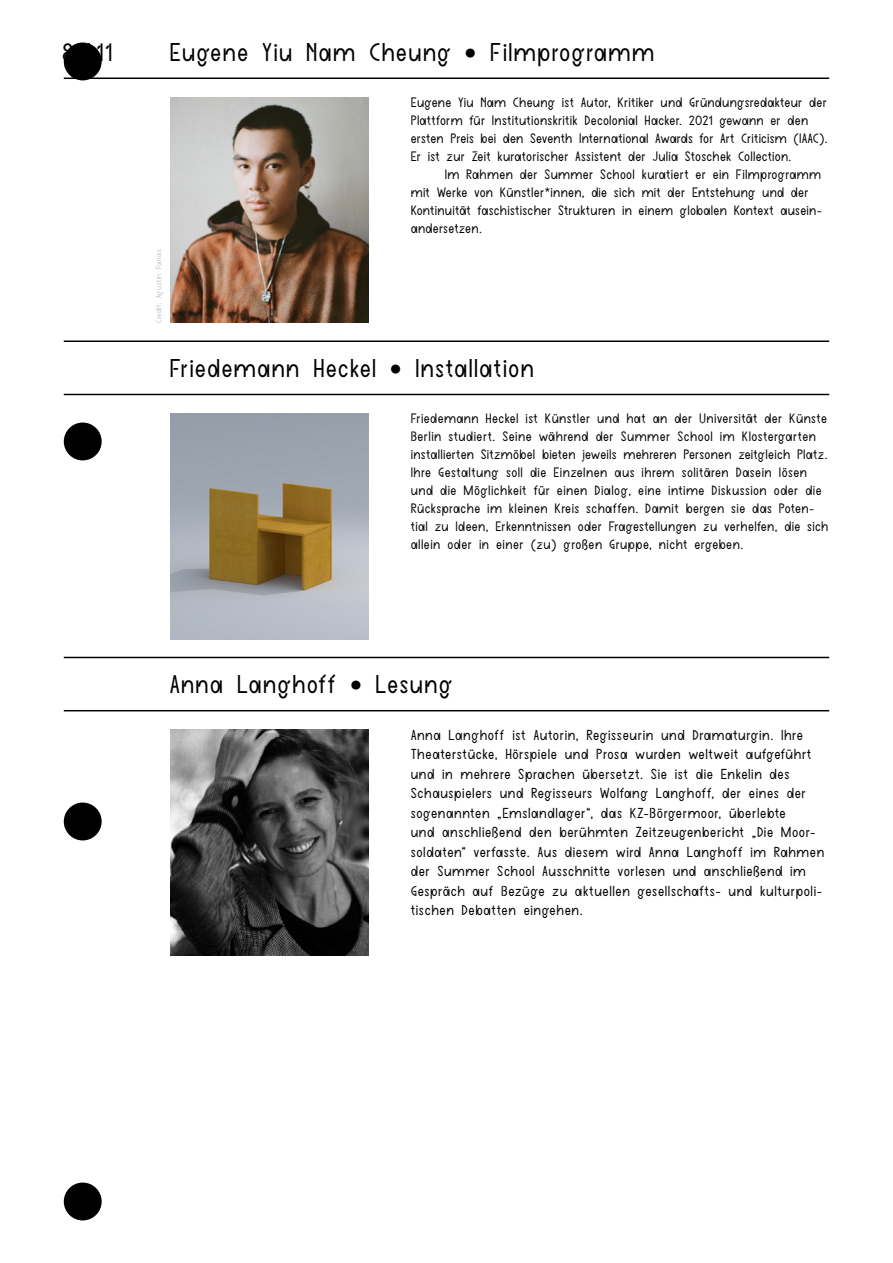
<style>
.page{position:relative;width:893px;height:1263px;background:#fff}
.page>*{position:absolute;margin:0;border:0;box-sizing:border-box;transform-origin:0 0}
.t1{font:24px "OPS Restructional Text Cranked";letter-spacing:.09em;color:#000}
.t2{font:13.5px/19.5px "OPS Restructional Text Cranked";letter-spacing:.09em;color:#000}
.t3{font:12.75px/18px "OPS Restructional Text Cranked";letter-spacing:.07em;color:#000}
.t4{font:7.5px "OPS Restructional Text Cranked";letter-spacing:.09em;color:#c6c6c6}
</style>
<div class="page">
<hr style="left:64px;top:78px;width:765px;height:1px;background:#000">
<img style="left:170px;top:97px;width:199px;height:226px">
<hr style="left:64px;top:340px;width:765px;height:2px;background:#000">
<hr style="left:64px;top:394px;width:765px;height:1px;background:#000">
<hr style="left:64px;top:657px;width:765px;height:1px;background:#000">
<img style="left:170px;top:413px;width:199px;height:226px">
<hr style="left:64px;top:710px;width:765px;height:1px;background:#000">
<img style="left:170px;top:730px;width:199px;height:225px">
<div style="left:64px;top:43px;width:38px;height:37px;background:#000;border-radius:50%"></div>
<div style="left:64px;top:422px;width:38px;height:38px;background:#000;border-radius:50%"></div>
<div style="left:64px;top:802px;width:38px;height:38px;background:#000;border-radius:50%"></div>
<div style="left:64px;top:1182px;width:38px;height:38px;background:#000;border-radius:50%"></div>
<h1 class="t1" style="left:62px;top:32px;width:51px">8/11</h1>
<h1 class="t1" style="left:170px;top:32px;width:485px">Eugene Yiu Nam Cheung • Filmprogramm</h1>
<p class="t4" style="left:153px;top:323px;width:75px;rotate:-90deg">Credit: Agustin Farias</p>
<p class="t3" style="left:411px;top:92px;width:418px">Eugene Yiu Nam Cheung ist Autor, Kritiker und Gründungsredakteur der Plattform für Institutionskritik Decolonial Hacker. 2021 gewann er den ersten Preis bei den Seventh International Awards for Art Criticism (IAAC).<br>Er ist zur Zeit kuratorischer Assistent der Julia Stoschek Collection.</p>
<p class="t3" style="left:411px;top:164px;width:412px;text-indent:34px">Im Rahmen der Summer School kuratiert er ein Filmprogramm mit Werke von Künstler*innen, die sich mit der Entstehung und der Kontinuität faschistischer Strukturen in einem globalen Kontext ausein&shy;andersetzen.</p>
<h1 class="t1" style="left:170px;top:348px;width:365px">Friedemann Heckel • Installation</h1>
<p class="t3" style="left:411px;top:408px;width:419px">Friedemann Heckel ist Künstler und hat an der Universität der Künste Berlin studiert. Seine während der Summer School im Klostergarten installierten Sitzmöbel bieten jeweils mehreren Personen zeitgleich Platz.<br>Ihre Gestaltung soll die Einzelnen aus ihrem solitären Dasein lösen und die Möglichkeit für einen Dialog, eine intime Diskussion oder die Rücksprache im kleinen Kreis schaffen. Damit bergen sie das Poten&shy;tial zu Ideen, Erkenntnissen oder Fragestellungen zu verhelfen, die sich allein oder in einer (zu) großen Gruppe, nicht ergeben.</p>
<h1 class="t1" style="left:170px;top:664px;width:283px">Anna Langhoff • Lesung</h1>
<p class="t2" style="left:411px;top:724px;width:414px">Anna Langhoff ist Autorin, Regisseurin und Dramaturgin. Ihre Theaterstücke, Hörspiele und Prosa wurden weltweit aufgeführt und in mehrere Sprachen übersetzt. Sie ist die Enkelin des Schauspielers und Regisseurs Wolfang Langhoff, der eines der sogenannten „Emslandlager“, das KZ-Börgermoor, überlebte<br>und anschließend den berühmten Zeitzeugenbericht „Die Moor&shy;soldaten“ verfasste. Aus diesem wird Anna Langhoff im Rahmen der Summer School Ausschnitte vorlesen und anschließend im Gespräch auf Bezüge zu aktuellen gesellschafts- und kulturpoli&shy;tischen Debatten eingehen.</p>
</div>
